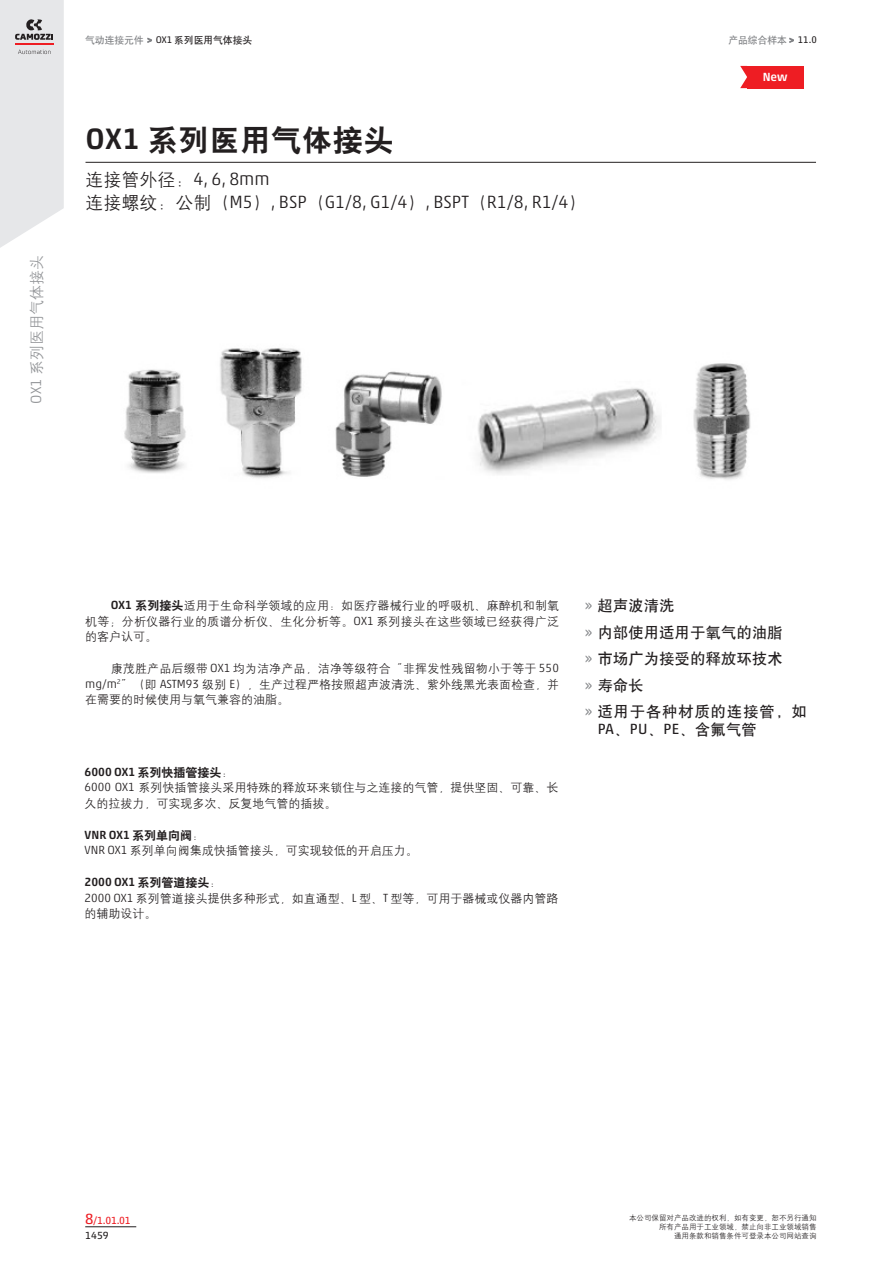
<style>
.page{position:relative;width:893px;height:1263px;background:#fff}
.page>*{position:absolute;margin:0;border:0;box-sizing:border-box;transform-origin:0 0}
.t1{font:30px "H Yb 2 gj";letter-spacing:.03em;color:#231f20}
.t2{font:300 18px/22.5px "Akko W1 G";color:#231f20}
.t3{font:15px/26.5px "H Yb 1 gj";letter-spacing:.03em;color:#231f20}
.t4{font:15px "H Yg 2 gj";color:#939598}
.t5{font:12px/15.8px "H Yg 2 gj";color:#231f20;text-align:justify}
.t6{font:500 12px "Akko W1 G";color:#231f20}
.t7{font:500 12px "Akko W1 G";color:#fff}
.t8{font:10.5px "Akko W1 G";color:#ee1d23}
.t9{font:10.5px "Akko W1 G";color:#231f20}
.t10{font:9.75px "H Yb 1 gj";color:#231f20}
.t11{font:9.75px "H Yb 1 gj";color:#808285}
.t12{font:7.5px/9px "H Yg 2 gj";color:#231f20;text-align:right}
.s1{font-family:"Akko W1 G";font-weight:300}
.s2{color:#808285}
.s3{font-family:"Akko W1 G";font-size:9px;color:#808285}
.s4{font-family:"Akko W1 G"}
.s5{font-family:"Akko W1 G";font-weight:500}
.s6{font-family:"H Yg 2 gj";font-weight:400}
.s7{font-family:"Akko W1 G";font-size:9px}
.s8{font-family:"Akko W1 G";color:#231f20}
.s9{font-family:"H Yb 2 gj"}
.s10{font-family:"H Yb 2 gj";font-weight:400}
.s11{font-family:"Akko W1 G";color:#808285}
.s12{font-size:15px}
</style>
<div class="page">
<hr style="left:85px;top:1226px;width:51px;height:1px;background:#231f20">
<svg style="left:0;top:0;width:64px;height:248px;background:#e4e4e6"></svg>
<svg style="left:147px;top:38px;width:5px;height:5px"></svg>
<svg style="left:789px;top:38px;width:5px;height:5px"></svg>
<hr style="left:86px;top:162px;width:730px;height:1px;background:#231f20">
<img style="left:124px;top:348px;width:627px;height:132px">
<div style="left:747px;top:66px;width:56px;height:22px;background:#ee1d23"></div>
<svg style="left:740px;top:66px;width:7px;height:22px"></svg>
<p class="t4" style="left:29px;top:403px;width:150px;rotate:-90deg"><span class="s1">OX1</span> 系列医用气体接头</p>
<p class="t10" style="left:85px;top:36px;width:168px"><span class="s2">气动连接元件</span> <span class="s3">&gt;</span> <span class="s4">OX1</span> 系列医用气体接头</p>
<h1 class="t1" style="left:86px;top:125px;width:310px"><span class="s5">OX1</span> 系列医用气体接头</h1>
<h2 class="t2" style="left:86px;top:167px;width:502px"><span class="s6">连接管外径：</span>4, 6, 8mm<br><span class="s6">连接螺纹：公制（</span>M5<span class="s6">）</span>, BSP<span class="s6">（</span>G1/8, G1/4<span class="s6">）</span>, BSPT<span class="s6">（</span>R1/8, R1/4<span class="s6">）</span></h2>
<p class="t11" style="left:728px;top:35px;width:90px">产品综合样本 <span class="s7">&gt;</span> <span class="s8">11.0</span></p>
<p class="t7" style="left:763px;top:68px;width:26px">New</p>
<p class="t5" style="left:85px;top:597px;width:475px;text-indent:26px"><span class="s5">OX1</span> <span class="s9">系列接头</span>适用于生命科学领域的应用：如医疗器械行业的呼吸机、麻醉机和制氧机等；分析仪器行业的质谱分析仪、生化分析等。<span class="s1">OX1</span> 系列接头在这些领域已经获得广泛的客户认可。</p>
<p class="t5" style="left:85px;top:660px;width:475px;text-indent:26px">康茂胜产品后缀带 <span class="s1">OX1</span> 均为洁净产品，洁净等级符合“非挥发性残留物小于等于 <span class="s1">550 mg/m</span><sup>2</sup>”（即 <span class="s1">ASTM93</span> 级别 <span class="s1">E</span>），生产过程严格按照超声波清洗、紫外线黑光表面检查，并在需要的时候使用与氧气兼容的油脂。</p>
<p class="t6" style="left:85px;top:762px;width:150px">6000 OX1 <span class="s10">系列快插管接头</span><span class="s6">：</span></p>
<p class="t5" style="left:85px;top:780px;width:475px"><span class="s1">6000 OX1</span> 系列快插管接头采用特殊的释放环来锁住与之连接的气管，提供坚固、可靠、长久的拉拔力，可实现多次、反复地气管的插拔。</p>
<p class="t6" style="left:85px;top:825px;width:121px">VNR OX1 <span class="s10">系列单向阀</span><span class="s6">：</span></p>
<p class="t5" style="left:85px;top:843px;width:335px"><span class="s1">VNR OX1</span> 系列单向阀集成快插管接头，可实现较低的开启压力。</p>
<p class="t6" style="left:85px;top:873px;width:138px">2000 OX1 <span class="s10">系列管道接头</span><span class="s6">：</span></p>
<p class="t5" style="left:85px;top:890px;width:475px"><span class="s1">2000 OX1</span> 系列管道接头提供多种形式，如直通型、<span class="s1">L</span> 型、<span class="s1">T</span> 型等，可用于器械或仪器内管路的辅助设计。</p>
<p class="t3" style="left:585px;top:593px;width:223px"><span class="s11">»</span> 超声波清洗<br><span class="s11">»</span> 内部使用适用于氧气的油脂<br><span class="s11">»</span> 市场广为接受的释放环技术<br><span class="s11">»</span> 寿命长<br><span class="s11">»</span> 适用于各种材质的连接管，如</p>
<p class="t3" style="left:598px;top:717px;width:160px"><span class="s4">PA</span>、<span class="s4">PU</span>、<span class="s4">PE</span>、含氟气管</p>
<p class="t8" style="left:85px;top:1212px;width:47px"><span class="s12">8</span>/1.01.01</p>
<p class="t9" style="left:85px;top:1228px;width:25px">1459</p>
<p class="t12" style="left:629px;top:1213px;width:189px">本公司保留对产品改进的权利，如有变更，恕不另行通知所有产品用于工业领域，禁止向非工业领域销售<br>通用条款和销售条件可登录本公司网站查询</p>
</div>
